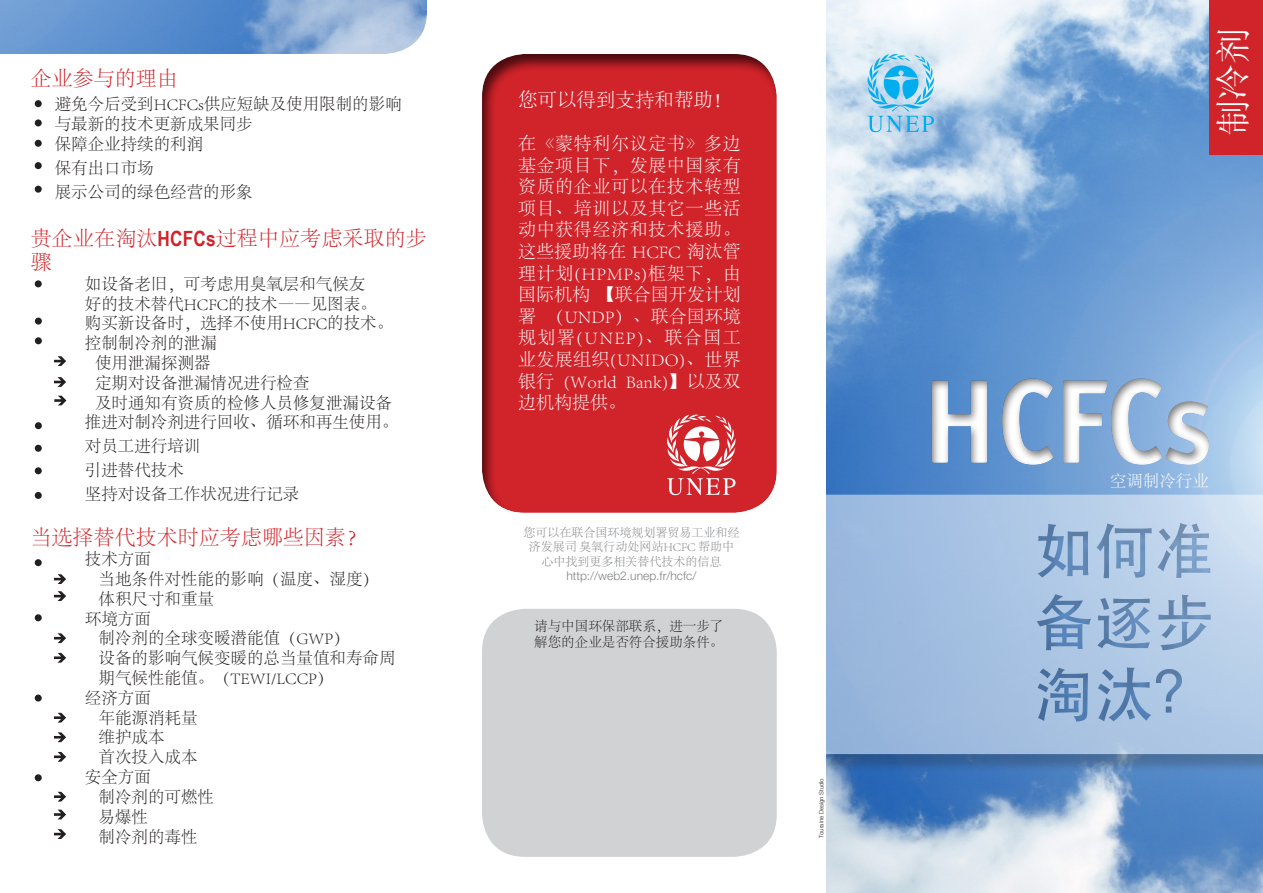
<style>
.page{position:relative;width:1263px;height:893px;background:#fff}
.page>*{position:absolute;margin:0;border:0;box-sizing:border-box;transform-origin:0 0}
.t1{font:36px "Sim Sun";color:#fff}
.chinese{font:300 21px/24px "Adobe Song Std";color:#d1232a}
.chinese-2{font:300 19.5px "Adobe Song Std";color:#fff}
.chinese-3{font:300 18px/21.6px "Adobe Song Std";color:#fff;text-align:justify}
.chinese-4{font:300 16.5px/19.8px "Adobe Song Std";color:#231f20}
.chinese-5{font:300 16.5px "Adobe Song Std";color:#fff}
.chinese-6{font:300 13.5px/16.2px "Adobe Song Std";color:#231f20}
.chinese-7{font:300 12px/14.4px "Adobe Song Std";color:#808285;text-align:center}
.t2{font:300 12px "Helvetica Neue";color:#808285}
.t3{font:300 6px "Helvetica Neue";color:#231f20}
.s1{font-family:"Arial Narrow";font-weight:700}
</style>
<div class="page">
<img style="left:826px;top:0;width:437px;height:893px">
<svg style="left:867px;top:54px;width:68px;height:78px;background:#8acded"></svg>
<img style="left:0;top:0;width:427px;height:54px">
<div style="left:480px;top:53px;width:297px;height:461px;background:#231f20;opacity:.75"></div>
<div style="left:482px;top:609px;width:295px;height:248px;background:#d1d2d4;border-radius:43px"></div>
<svg style="left:665px;top:414px;width:71px;height:81px"></svg>
<div style="left:929px;top:376px;width:281px;height:90px;background:#231f20;opacity:.6"></div>
<div style="left:821px;top:497px;width:442px;height:276px;background:#231f20;opacity:.5"></div>
<svg style="left:821px;top:495px;width:442px;height:259px;background:#a6c0e0"></svg>
<svg style="left:54px;top:574px;width:12px;height:10px"></svg>
<svg style="left:54px;top:591px;width:12px;height:10px"></svg>
<svg style="left:54px;top:633px;width:12px;height:10px"></svg>
<svg style="left:54px;top:713px;width:12px;height:9px"></svg>
<svg style="left:54px;top:653px;width:12px;height:10px"></svg>
<svg style="left:54px;top:732px;width:12px;height:10px"></svg>
<svg style="left:54px;top:752px;width:12px;height:10px"></svg>
<svg style="left:54px;top:792px;width:12px;height:9px"></svg>
<svg style="left:54px;top:810px;width:12px;height:9px"></svg>
<svg style="left:54px;top:829px;width:12px;height:10px"></svg>
<div style="left:35px;top:100px;width:7px;height:7px;background:#231f20;border-radius:50%"></div>
<div style="left:35px;top:119px;width:7px;height:7px;background:#231f20;border-radius:50%"></div>
<div style="left:35px;top:140px;width:7px;height:7px;background:#231f20;border-radius:50%"></div>
<div style="left:35px;top:162px;width:7px;height:7px;background:#231f20;border-radius:50%"></div>
<div style="left:35px;top:186px;width:7px;height:7px;background:#231f20;border-radius:50%"></div>
<div style="left:35px;top:559px;width:7px;height:7px;background:#231f20;border-radius:50%"></div>
<div style="left:35px;top:614px;width:7px;height:7px;background:#231f20;border-radius:50%"></div>
<div style="left:35px;top:694px;width:7px;height:7px;background:#231f20;border-radius:50%"></div>
<div style="left:35px;top:774px;width:7px;height:7px;background:#231f20;border-radius:50%"></div>
<div style="left:1210px;top:0;width:53px;height:154px;background:#d1232a"></div>
<svg style="left:54px;top:356px;width:12px;height:10px"></svg>
<svg style="left:54px;top:377px;width:12px;height:10px"></svg>
<svg style="left:54px;top:396px;width:12px;height:9px"></svg>
<div style="left:35px;top:280px;width:7px;height:7px;background:#231f20;border-radius:50%"></div>
<div style="left:35px;top:318px;width:7px;height:7px;background:#231f20;border-radius:50%"></div>
<div style="left:35px;top:422px;width:7px;height:7px;background:#231f20;border-radius:50%"></div>
<div style="left:35px;top:337px;width:7px;height:7px;background:#231f20;border-radius:50%"></div>
<div style="left:35px;top:492px;width:7px;height:7px;background:#231f20;border-radius:50%"></div>
<div style="left:35px;top:467px;width:7px;height:7px;background:#231f20;border-radius:50%"></div>
<div style="left:35px;top:445px;width:7px;height:7px;background:#231f20;border-radius:50%"></div>
<p class="chinese" style="left:31px;top:68px;width:148px">企业参与的理由</p>
<p class="chinese-4" style="left:55px;top:95px;width:348px">避免今后受到HCFCs供应短缺及使用限制的影响与最新的技术更新成果同步<br>保障企业持续的利润</p>
<p class="chinese-4" style="left:55px;top:159px;width:100px">保有出口市场</p>
<p class="chinese-4" style="left:55px;top:183px;width:200px">展示公司的绿色经营的形象</p>
<p class="chinese" style="left:31px;top:227px;width:398px">贵企业在淘汰<span class="s1">HCFCs</span>过程中应考虑采取的步骤</p>
<p class="chinese-4" style="left:85px;top:275px;width:282px">如设备老旧，可考虑用臭氧层和气候友</p>
<p class="chinese-4" style="left:85px;top:294px;width:293px">好的技术替代HCFC的技术——见图表。</p>
<p class="chinese-4" style="left:85px;top:314px;width:310px">购买新设备时，选择不使用HCFC的技术。</p>
<p class="chinese-4" style="left:85px;top:334px;width:133px">控制制冷剂的泄漏</p>
<p class="chinese-4" style="left:95px;top:354px;width:117px">使用泄漏探测器</p>
<p class="chinese-4" style="left:95px;top:374px;width:216px">定期对设备泄漏情况进行检查</p>
<p class="chinese-4" style="left:95px;top:393px;width:299px">及时通知有资质的检修人员修复泄漏设备</p>
<p class="chinese-4" style="left:85px;top:413px;width:315px">推进对制冷剂进行回收、循环和再生使用。</p>
<p class="chinese-4" style="left:85px;top:437px;width:117px">对员工进行培训</p>
<p class="chinese-4" style="left:85px;top:461px;width:100px">引进替代技术</p>
<p class="chinese-4" style="left:85px;top:485px;width:216px">坚持对设备工作状况进行记录</p>
<p class="chinese" style="left:31px;top:527px;width:338px">当选择替代技术时应考虑哪些因素？</p>
<p class="chinese-4" style="left:85px;top:550px;width:67px">技术方面</p>
<p class="chinese-4" style="left:98px;top:570px;width:282px">当地条件对性能的影响（温度、湿度）</p>
<p class="chinese-4" style="left:98px;top:590px;width:117px">体积尺寸和重量</p>
<p class="chinese-4" style="left:85px;top:609px;width:67px">环境方面</p>
<p class="chinese-4" style="left:98px;top:629px;width:253px">制冷剂的全球变暧潜能值（GWP）</p>
<p class="chinese-4" style="left:98px;top:649px;width:298px">设备的影响气候变暖的总当量值和寿命周</p>
<p class="chinese-4" style="left:98px;top:669px;width:237px">期气候性能值。（TEWI/LCCP）</p>
<p class="chinese-4" style="left:85px;top:689px;width:67px">经济方面</p>
<p class="chinese-4" style="left:98px;top:708px;width:100px">年能源消耗量</p>
<p class="chinese-4" style="left:98px;top:728px;width:67px">维护成本</p>
<p class="chinese-4" style="left:98px;top:748px;width:100px">首次投入成本</p>
<p class="chinese-4" style="left:85px;top:768px;width:67px">安全方面</p>
<p class="chinese-4" style="left:98px;top:788px;width:117px">制冷剂的可燃性</p>
<p class="chinese-4" style="left:98px;top:807px;width:51px">易爆性</p>
<p class="chinese-4" style="left:98px;top:827px;width:100px">制冷剂的毒性</p>
<p class="chinese-2" style="left:518px;top:90px;width:216px">您可以得到支持和帮助！</p>
<p class="chinese-3" style="left:518px;top:133px;width:224px">在《蒙特利尔议定书》多边基金项目下，发展中国家有资质的企业可以在技术转型项目、培训以及其它一些活动中获得经济和技术援助。这些援助将在 HCFC 淘汰管理计划(HPMPs)框架下，由国际机构 【联合国开发计划署 （UNDP）、联合国环境规划署(UNEP)、联合国工业发展组织(UNIDO)、世界银行 (World Bank)】以及双边机构提供。</p>
<p class="chinese-7" style="left:523px;top:526px;width:217px">您可以在联合国环境规划署贸易工业和经济发展司 臭氧行动处网站HCFC 帮助中心中找到更多相关替代技术的信息</p>
<p class="t2" style="left:566px;top:569px;width:132px">http://web2.unep.fr/hcfc/</p>
<p class="chinese-6" style="left:534px;top:619px;width:190px">请与中国环保部联系，进一步了解您的企业是否符合援助条件。</p>
<p class="t3" style="left:818px;top:838px;width:61px;rotate:-90deg">Touraine Design Studio</p>
<p class="t1" style="left:1215px;top:136px;width:110px;rotate:-90deg">制冷剂</p>
<p class="chinese-5" style="left:1110px;top:472px;width:100px">空调制冷行业</p>
</div>
